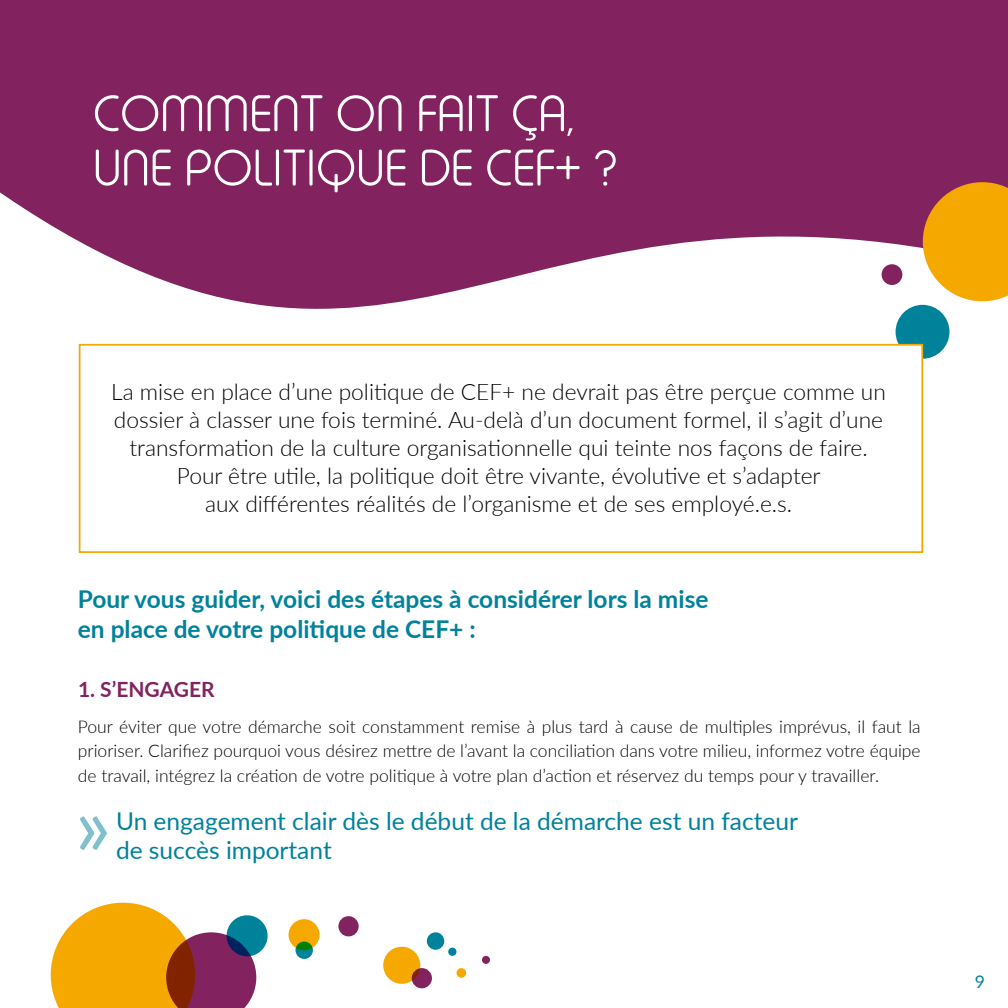
<style>
.page{position:relative;width:1008px;height:1008px;background:#fff}
.page>*{position:absolute;margin:0;border:0;box-sizing:border-box;transform-origin:0 0}
.t1{font:700 24.5px/29.4px "Lato";color:#00829b}
.t2{font:24.5px/29.4px "Lato";color:#00829b}
.t3{font:300 22.75px/28px "Lato";color:#000;text-align:center}
.t4{font:700 21px "Lato";color:#82235f}
.t5{font:300 17.5px/24.5px "Lato";color:#000;text-align:justify}
.t6{font:17.5px "Lato";color:#00829b}
</style>
<div class="page">
<svg style="left:0;top:0;width:1008px;height:336px;fill:#82235f"></svg>
<div style="left:882px;top:264px;width:20px;height:21px;background:#82235f;border-radius:50%"></div>
<div style="left:896px;top:305px;width:53px;height:54px;background:#00829b;border-radius:50%"></div>
<svg style="left:923px;top:182px;width:85px;height:119px"></svg>
<svg style="left:95px;top:95px;width:107px;height:36px"></svg>
<svg style="left:208px;top:95px;width:114px;height:36px"></svg>
<svg style="left:338px;top:95px;width:64px;height:36px"></svg>
<svg style="left:419px;top:95px;width:44px;height:36px"></svg>
<svg style="left:469px;top:95px;width:29px;height:36px"></svg>
<svg style="left:513px;top:95px;width:60px;height:46px"></svg>
<svg style="left:96px;top:150px;width:51px;height:36px"></svg>
<svg style="left:153px;top:150px;width:18px;height:36px"></svg>
<svg style="left:187px;top:150px;width:218px;height:42px"></svg>
<svg style="left:422px;top:150px;width:50px;height:36px"></svg>
<svg style="left:487px;top:150px;width:93px;height:36px"></svg>
<svg style="left:595px;top:150px;width:21px;height:36px"></svg>
<div style="left:79px;top:344px;width:844px;height:209px;background:#fff;border:2px solid #f5a800"></div>
<svg style="left:296px;top:942px;width:17px;height:17px"></svg>
<div style="left:427px;top:932px;width:17px;height:18px;background:#00829b;border-radius:50%"></div>
<div style="left:448px;top:948px;width:8px;height:8px;background:#00829b;border-radius:50%"></div>
<div style="left:338px;top:916px;width:21px;height:20px;background:#82235f;border-radius:50%"></div>
<div style="left:412px;top:968px;width:20px;height:20px;background:#82235f;border-radius:50%"></div>
<div style="left:482px;top:956px;width:8px;height:8px;background:#82235f;border-radius:50%"></div>
<svg style="left:289px;top:919px;width:31px;height:31px"></svg>
<div style="left:383px;top:947px;width:37px;height:37px;background:#f5a800;border-radius:50%"></div>
<div style="left:457px;top:968px;width:9px;height:10px;background:#f5a800;border-radius:50%"></div>
<div style="left:227px;top:915px;width:41px;height:41px;background:#00829b;border-radius:50%"></div>
<svg style="left:51px;top:903px;width:205px;height:105px"></svg>
<svg style="left:80px;top:816px;width:27px;height:34px"></svg>
<p class="t3" style="left:111px;top:377px;width:776px">La mise en place d’une politique de CEF+ ne devrait pas être perçue comme un dossier à classer une fois terminé. Au-delà d’un document formel, il s’agit d’une transformation de la culture organisationnelle qui teinte nos façons de faire.<br>Pour être utile, la politique doit être vivante, évolutive et s’adapter<br>aux différentes réalités de l’organisme et de ses employé.e.s.</p>
<p class="t1" style="left:78px;top:584px;width:632px">Pour vous guider, voici des étapes à considérer lors la mise en place de votre politique de CEF+ :</p>
<p class="t4" style="left:78px;top:674px;width:138px">1. S’ENGAGER</p>
<p class="t5" style="left:78px;top:714px;width:844px">Pour éviter que votre démarche soit constamment remise à plus tard à cause de multiples imprévus, il faut la prioriser. Clarifiez pourquoi vous désirez mettre de l’avant la conciliation dans votre milieu, informez votre équipe de travail, intégrez la création de votre politique à votre plan d’action et réservez du temps pour y travailler.</p>
<p class="t2" style="left:116px;top:805px;width:683px">Un engagement clair dès le début de la démarche est un facteur de succès important</p>
<p class="t6" style="left:975px;top:969px;width:12px">9</p>
</div>
